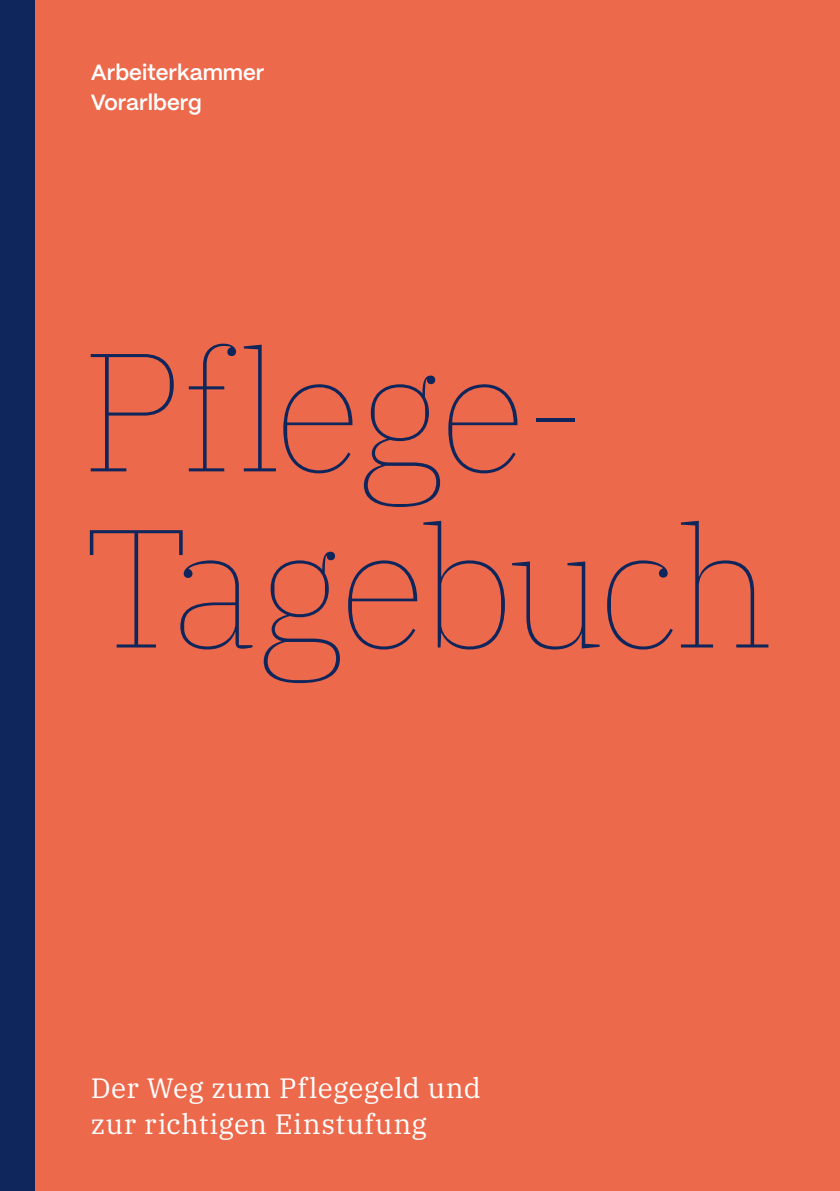
<style>
.page{position:relative;width:840px;height:1191px;background:#fff}
.page>*{position:absolute;margin:0;border:0;box-sizing:border-box;transform-origin:0 0}
.t1{font:100 168px/176px "IBM Plex Serif";letter-spacing:-.045em;color:#0f265c}
.t2{font:28px/36px "IBM Plex Serif";letter-spacing:.015em;color:#fff}
.t3{font:600 22px/30px "PP Mori";color:#fff}
</style>
<div class="page">
<div style="left:0;top:0;width:839px;height:1191px;background:#ed694b"></div>
<div style="left:0;top:0;width:34px;height:1191px;background:#0f265c"></div>
<p class="t3" style="left:91px;top:56px;width:175px">Arbeiterkammer<br>Vorarlberg</p>
<h1 class="t1" style="left:82px;top:310px;width:692px">Pflege-<br>Tagebuch</h1>
<p class="t2" style="left:91px;top:1068px;width:391px">Der Weg zum Pflegegeld und zur richtigen Einstufung</p>
</div>
